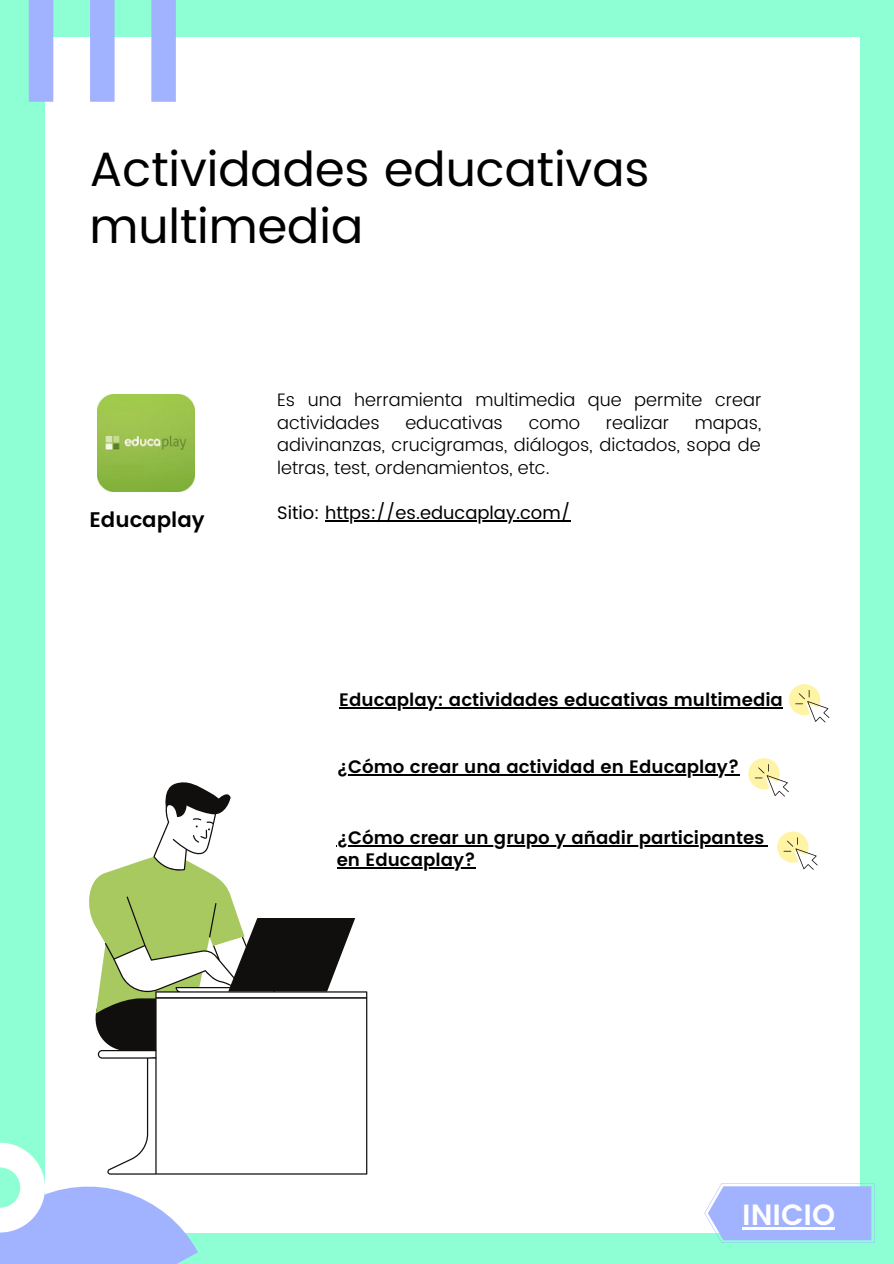
<style>
.page{position:relative;width:894px;height:1264px;background:#fff}
.page>*{position:absolute;margin:0;border:0;box-sizing:border-box;transform-origin:0 0}
.t1{font:48px "Poppins";color:#000}
.t2{font:600 29.25px "Poppins";color:#fff}
.t3{font:600 21.15px "Poppins";color:#000}
.t4{font:300 18px/22.5px "Poppins";color:#000}
.t5{font:600 18px "Poppins";color:#000}
.t6{font:18px "Poppins";color:#000}
</style>
<div class="page">
<div style="left:0;top:0;width:893px;height:1263px;background:#8effd4"></div>
<div style="left:45px;top:37px;width:814px;height:1195px;background:#fff"></div>
<svg style="left:29px;top:0;width:147px;height:102px"></svg>
<svg style="left:0;top:1142px;width:198px;height:121px"></svg>
<img style="left:98px;top:394px;width:97px;height:97px">
<hr style="left:339px;top:707px;width:443px;height:1px;background:#000">
<svg style="left:788px;top:684px;width:41px;height:38px"></svg>
<svg style="left:748px;top:758px;width:40px;height:38px"></svg>
<hr style="left:336px;top:845px;width:428px;height:1px;background:#000">
<hr style="left:336px;top:867px;width:139px;height:1px;background:#000">
<svg style="left:777px;top:831px;width:40px;height:38px"></svg>
<svg style="left:98px;top:846px;width:269px;height:328px"></svg>
<svg style="left:89px;top:782px;width:266px;height:269px"></svg>
<hr style="left:325px;top:520px;width:245px;height:1px;background:#000">
<hr style="left:336px;top:774px;width:403px;height:1px;background:#000">
<svg style="left:704px;top:1183px;width:170px;height:59px;background:#a9befc"></svg>
<hr style="left:742px;top:1227px;width:92px;height:2px;background:#fff">
<p class="t1" style="left:89px;top:141px;width:561px">Actividades educativas</p>
<p class="t1" style="left:89px;top:198px;width:275px">multimedia</p>
<p class="t3" style="left:89px;top:507px;width:117px">Educaplay</p>
<p class="t4" style="left:277px;top:389px;width:485px">Es una herramienta multimedia que permite crear actividades</p>
<p class="t4" style="left:405px;top:411px;width:99px">educativas</p>
<p class="t4" style="left:528px;top:411px;width:53px">como</p>
<p class="t4" style="left:605px;top:411px;width:65px">realizar</p>
<p class="t4" style="left:277px;top:411px;width:485px;text-align:justify;text-indent:417px">mapas, adivinanzas, crucigramas, diálogos, dictados, sopa de letras, test, ordenamientos, etc.</p>
<p class="t6" style="left:277px;top:502px;width:295px">Sitio: https://es.educaplay.com/</p>
<p class="t5" style="left:339px;top:689px;width:445px">Educaplay: actividades educativas multimedia</p>
<p class="t5" style="left:336px;top:756px;width:404px">¿Cómo crear una actividad en Educaplay?</p>
<p class="t5" style="left:336px;top:827px;width:429px">¿Cómo crear un grupo y añadir participantes</p>
<p class="t5" style="left:336px;top:849px;width:140px">en Educaplay?</p>
<p class="t2" style="left:742px;top:1197px;width:94px">INICIO</p>
</div>
